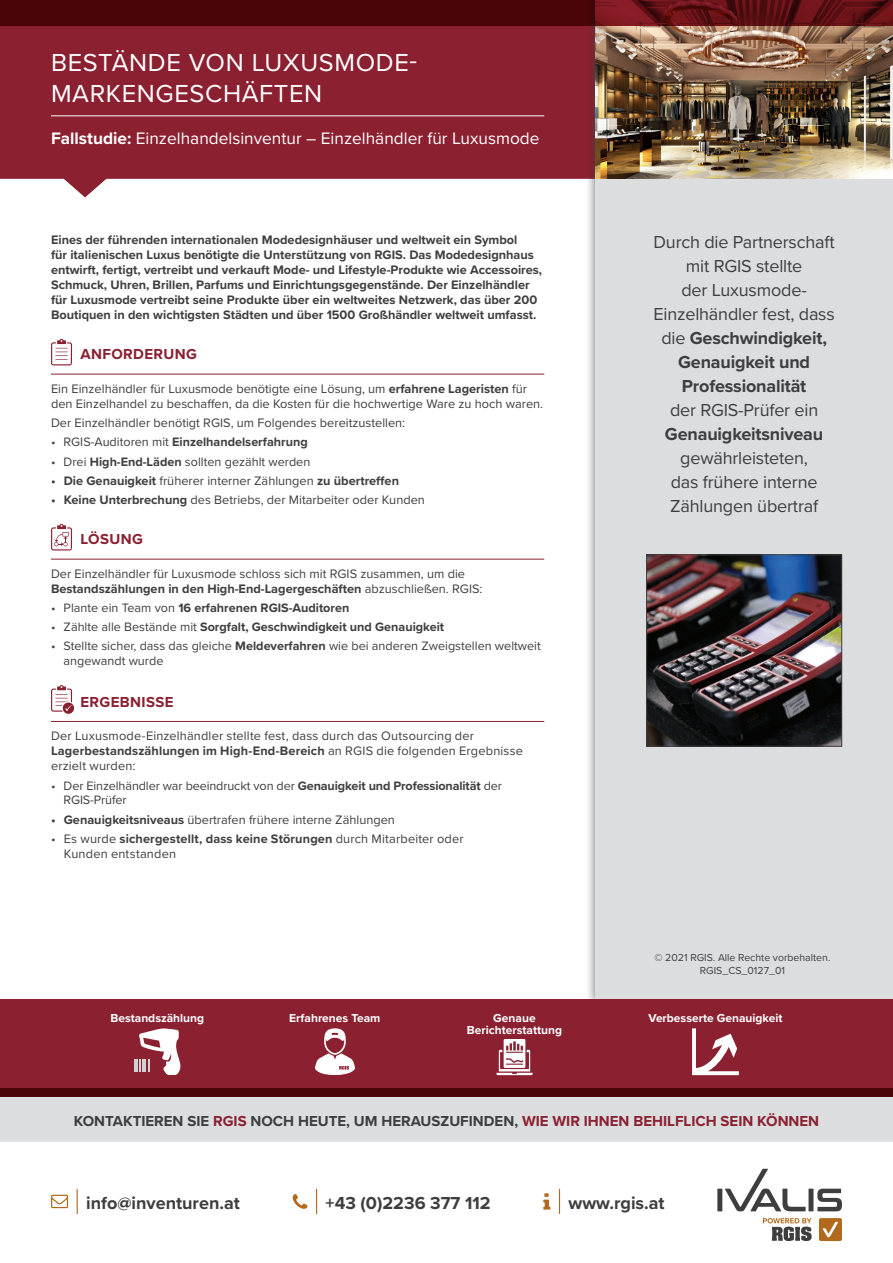
<style>
.page{position:relative;width:893px;height:1263px;background:#fff}
.page>*{position:absolute;margin:0;border:0;box-sizing:border-box;transform-origin:0 0}
.t1{font:25.5px/30.6px "Proxima Nova";letter-spacing:.025em;color:#fff}
.t2{font:18px/24px "Proxima Nova";letter-spacing:-.01em;color:#3e3e3f;text-align:center}
.t3{font:700 18px "Proxima Nova";color:#3e3e3f}
.t4{font:17.25px "Proxima Nova";color:#fff}
.t5{font:700 15px "Proxima Nova";color:#3e3e3f}
.t6{font:700 15px "Proxima Nova";letter-spacing:.025em;color:#8b2031}
.t7{font:12.75px/15px "Proxima Nova";color:#3e3e3f}
.t8{font:700 12.75px/15px "Proxima Nova";color:#3e3e3f}
.t9{font:12.6px/14.9px "Proxima Nova";color:#3e3e3f}
.t10{font:700 12.6px "Proxima Nova";color:#3e3e3f}
.t11{font:700 12px/12px "Proxima Nova";color:#fff;text-align:center}
.t12{font:10.5px/12.6px "Proxima Nova";color:#3e3e3f;text-align:center}
.s1{font-weight:700}
.s2{font-weight:400}
.s3{color:#8b2031}
</style>
<div class="page">
<svg style="left:559px;top:1189px;width:1px;height:24px"></svg>
<svg style="left:543px;top:1193px;width:7px;height:16px"></svg>
<svg style="left:77px;top:1189px;width:1px;height:24px"></svg>
<svg style="left:51px;top:1195px;width:17px;height:13px"></svg>
<svg style="left:316px;top:1189px;width:1px;height:24px"></svg>
<svg style="left:293px;top:1194px;width:15px;height:15px"></svg>
<div style="left:819px;top:1218px;width:23px;height:23px;background:#b16a1d;border-radius:2px"></div>
<svg style="left:822px;top:1221px;width:16px;height:17px"></svg>
<svg style="left:763px;top:1218px;width:49px;height:23px"></svg>
<div style="left:717px;top:1188px;width:5px;height:23px;background:#3e3e3f"></div>
<svg style="left:725px;top:1169px;width:81px;height:42px"></svg>
<div style="left:808px;top:1188px;width:5px;height:23px;background:#3e3e3f"></div>
<svg style="left:817px;top:1188px;width:25px;height:23px"></svg>
<div style="left:0;top:1097px;width:893px;height:45px;background:#dcdddf"></div>
<svg style="left:0;top:26px;width:585px;height:171px;background:#973746"></svg>
<div style="left:585px;top:0;width:308px;height:1010px;background:#3e3e3f;opacity:.75"></div>
<div style="left:595px;top:0;width:298px;height:1001px;background:#dcdddf"></div>
<hr style="left:51px;top:116px;width:493px;height:1px;background:#fff">
<div style="left:0;top:999px;width:893px;height:98px;background:#8b2031"></div>
<img style="left:595px;top:26px;width:298px;height:153px">
<hr style="left:51px;top:374px;width:493px;height:1px;background:#8b2031">
<hr style="left:51px;top:559px;width:493px;height:1px;background:#8b2031">
<hr style="left:51px;top:721px;width:493px;height:1px;background:#8b2031">
<svg style="left:51px;top:339px;width:22px;height:26px"></svg>
<svg style="left:51px;top:524px;width:22px;height:26px"></svg>
<svg style="left:51px;top:685px;width:23px;height:30px"></svg>
<img style="left:648px;top:557px;width:192px;height:187px">
<div style="left:646px;top:555px;width:196px;height:191px;border:1px solid #3e3e3f"></div>
<svg style="left:0;top:0;width:893px;height:26px;background:#53080d"></svg>
<div style="left:0;top:1089px;width:893px;height:8px;background:#4b0409"></div>
<svg style="left:134px;top:1028px;width:47px;height:47px"></svg>
<svg style="left:692px;top:1028px;width:47px;height:47px"></svg>
<svg style="left:315px;top:1028px;width:40px;height:47px"></svg>
<svg style="left:496px;top:1039px;width:37px;height:36px"></svg>
<h1 class="t1" style="left:51px;top:46px;width:368px">BESTÄNDE VON LUXUSMODE-<br>MARKENGESCHÄFTEN</h1>
<h3 class="t4" style="left:51px;top:126px;width:490px"><span class="s1">Fallstudie:</span> Einzelhandelsinventur – Einzelhändler für Luxusmode</h3>
<p class="t8" style="left:51px;top:232px;width:493px">Eines der führenden internationalen Modedesignhäuser und weltweit ein Symbol<br>für italienischen Luxus benötigte die Unterstützung von RGIS. Das Modedesignhaus entwirft, fertigt, vertreibt und verkauft Mode- und Lifestyle-Produkte wie Accessoires, Schmuck, Uhren, Brillen, Parfums und Einrichtungsgegenstände. Der Einzelhändler für Luxusmode vertreibt seine Produkte über ein weltweites Netzwerk, das über 200<br>Boutiquen in den wichtigsten Städten und über 1500 Großhändler weltweit umfasst.</p>
<p class="t6" style="left:80px;top:343px;width:118px">ANFORDERUNG</p>
<p class="t7" style="left:51px;top:381px;width:494px">Ein Einzelhändler für Luxusmode benötigte eine Lösung, um <span class="s1">erfahrene Lageristen</span> für den Einzelhandel zu beschaffen, da die Kosten für die hochwertige Ware zu hoch waren.</p>
<p class="t7" style="left:51px;top:415px;width:356px">Der Einzelhändler benötigt RGIS, um Folgendes bereitzustellen:</p>
<p class="t10" style="left:51px;top:433px;width:258px"><span class="s2">• RGIS-Auditoren mit</span> Einzelhandelserfahrung</p>
<p class="t9" style="left:51px;top:453px;width:261px">• Drei <span class="s1">High-End-Läden</span> sollten gezählt werden</p>
<p class="t8" style="left:51px;top:473px;width:350px">• Die Genauigkeit <span class="s2">früherer interner Zählungen</span> zu übertreffen</p>
<p class="t7" style="left:51px;top:492px;width:375px"><span class="s1">• Keine Unterbrechung</span> des Betriebs, der Mitarbeiter oder Kunden</p>
<p class="t6" style="left:80px;top:528px;width:64px">LÖSUNG</p>
<p class="t7" style="left:51px;top:566px;width:433px">Der Einzelhändler für Luxusmode schloss sich mit RGIS zusammen, um die<br><span class="s1">Bestandszählungen in den High-End-Lagergeschäften</span> abzuschließen. RGIS:</p>
<p class="t10" style="left:51px;top:599px;width:300px"><span class="s2">• Plante ein Team von</span> 16 erfahrenen RGIS-Auditoren</p>
<p class="t10" style="left:51px;top:618px;width:395px"><span class="s2">• Zählte alle Bestände mit</span> Sorgfalt, Geschwindigkeit und Genauigkeit</p>
<p class="t9" style="left:64px;top:638px;width:479px;text-indent:-13px">• Stellte sicher, dass das gleiche <span class="s1">Meldeverfahren</span> wie bei anderen Zweigstellen weltweit angewandt wurde</p>
<p class="t6" style="left:80px;top:691px;width:95px">ERGEBNISSE</p>
<p class="t7" style="left:51px;top:728px;width:473px">Der Luxusmode-Einzelhändler stellte fest, dass durch das Outsourcing der<br><span class="s1">Lagerbestandszählungen im High-End-Bereich</span> an RGIS die folgenden Ergebnisse erzielt wurden:</p>
<p class="t9" style="left:64px;top:777px;width:440px;text-indent:-13px">• Der Einzelhändler war beeindruckt von der <span class="s1">Genauigkeit und Professionalität</span> der<br>RGIS-Prüfer</p>
<p class="t7" style="left:51px;top:811px;width:345px"><span class="s1">• Genauigkeitsniveaus</span> übertrafen frühere interne Zählungen</p>
<p class="t7" style="left:64px;top:830px;width:401px;text-indent:-13px">• Es wurde <span class="s1">sichergestellt, dass keine Störungen</span> durch Mitarbeiter oder<br>Kunden entstanden</p>
<h2 class="t2" style="left:653px;top:229px;width:183px">Durch die Partnerschaft mit RGIS stellte<br>der Luxusmode-<br>Einzelhändler fest, dass die <span class="s1">Geschwindigkeit,<br>Genauigkeit und<br>Professionalität</span></h2>
<h2 class="t2" style="left:670px;top:397px;width:150px">der RGIS-Prüfer ein</h2>
<h2 class="t3" style="left:665px;top:421px;width:160px">Genauigkeitsniveau</h2>
<h2 class="t2" style="left:670px;top:445px;width:149px">gewährleisteten, das frühere interne<br>Zählungen übertraf</h2>
<p class="t12" style="left:654px;top:951px;width:177px">© 2021 RGIS. Alle Rechte vorbehalten.<br>RGIS_CS_0127_01</p>
<p class="t11" style="left:110px;top:1011px;width:95px">Bestandszählung</p>
<p class="t11" style="left:289px;top:1011px;width:93px">Erfahrenes Team</p>
<p class="t11" style="left:648px;top:1011px;width:135px">Verbesserte Genauigkeit</p>
<p class="t11" style="left:467px;top:1011px;width:97px">Genaue<br>Berichterstattung</p>
<p class="t5" style="left:74px;top:1110px;width:747px">KONTAKTIEREN SIE <span class="s3">RGIS</span> NOCH HEUTE, UM HERAUSZUFINDEN, <span class="s3">WIE WIR IHNEN BEHILFLICH SEIN KÖNNEN</span></p>
<h2 class="t3" style="left:86px;top:1189px;width:155px">info@inventuren.at</h2>
<h2 class="t3" style="left:326px;top:1189px;width:166px">+43 (0)2236 377 112</h2>
<h2 class="t3" style="left:569px;top:1189px;width:98px">www.rgis.at</h2>
</div>
